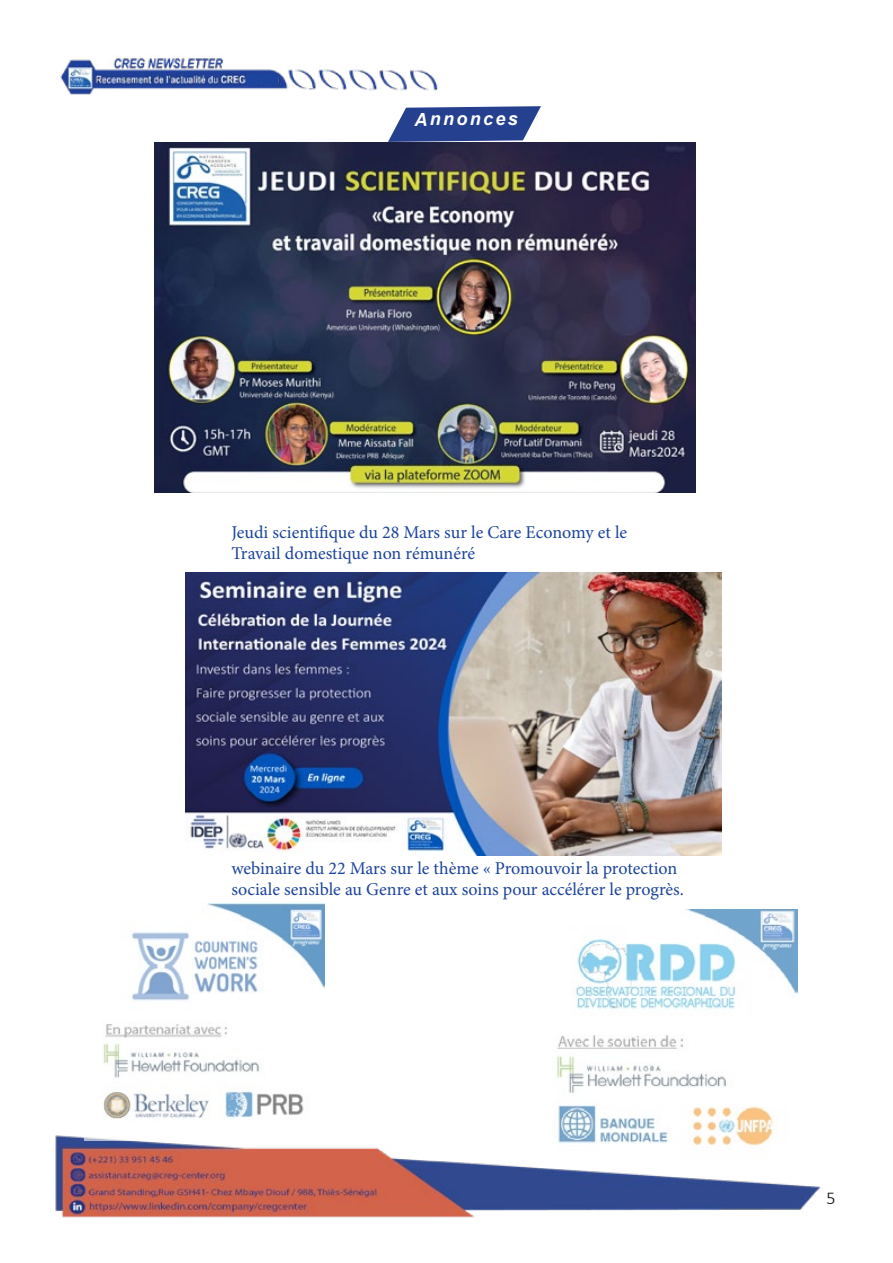
<style>
.page{position:relative;width:893px;height:1263px;background:#fff}
.page>*{position:absolute;margin:0;border:0;box-sizing:border-box;transform-origin:0 0}
.t1{font:18px/21.6px "Minion Pro";color:#1c449c}
.t2{font:italic 700 18px "Arial";color:#fff}
.t3{font:300 18px "Calibri";color:#000}
</style>
<div class="page">
<img style="left:55px;top:1135px;width:766px;height:83px">
<img style="left:60px;top:55px;width:378px;height:40px">
<div style="left:246px;top:74px;width:32px;height:11px;background:#1c449c"></div>
<svg style="left:388px;top:106px;width:153px;height:36px;background:#495fa1"></svg>
<img style="left:155px;top:142px;width:541px;height:350px">
<img style="left:186px;top:572px;width:535px;height:284px">
<img style="left:85px;top:904px;width:240px;height:236px">
<img style="left:535px;top:910px;width:262px;height:255px">
<p class="t2" style="left:414px;top:107px;width:105px">Annonces</p>
<p class="t1" style="left:231px;top:521px;width:397px">Jeudi scientifique du 28 Mars sur le Care Economy et le<br>Travail domestique non rémunéré</p>
<p class="t1" style="left:231px;top:857px;width:454px">webinaire du 22 Mars sur le thème « Promouvoir la protection sociale sensible au Genre et aux soins pour accélérer le progrès.</p>
<p class="t3" style="left:826px;top:1187px;width:11px">5</p>
</div>
